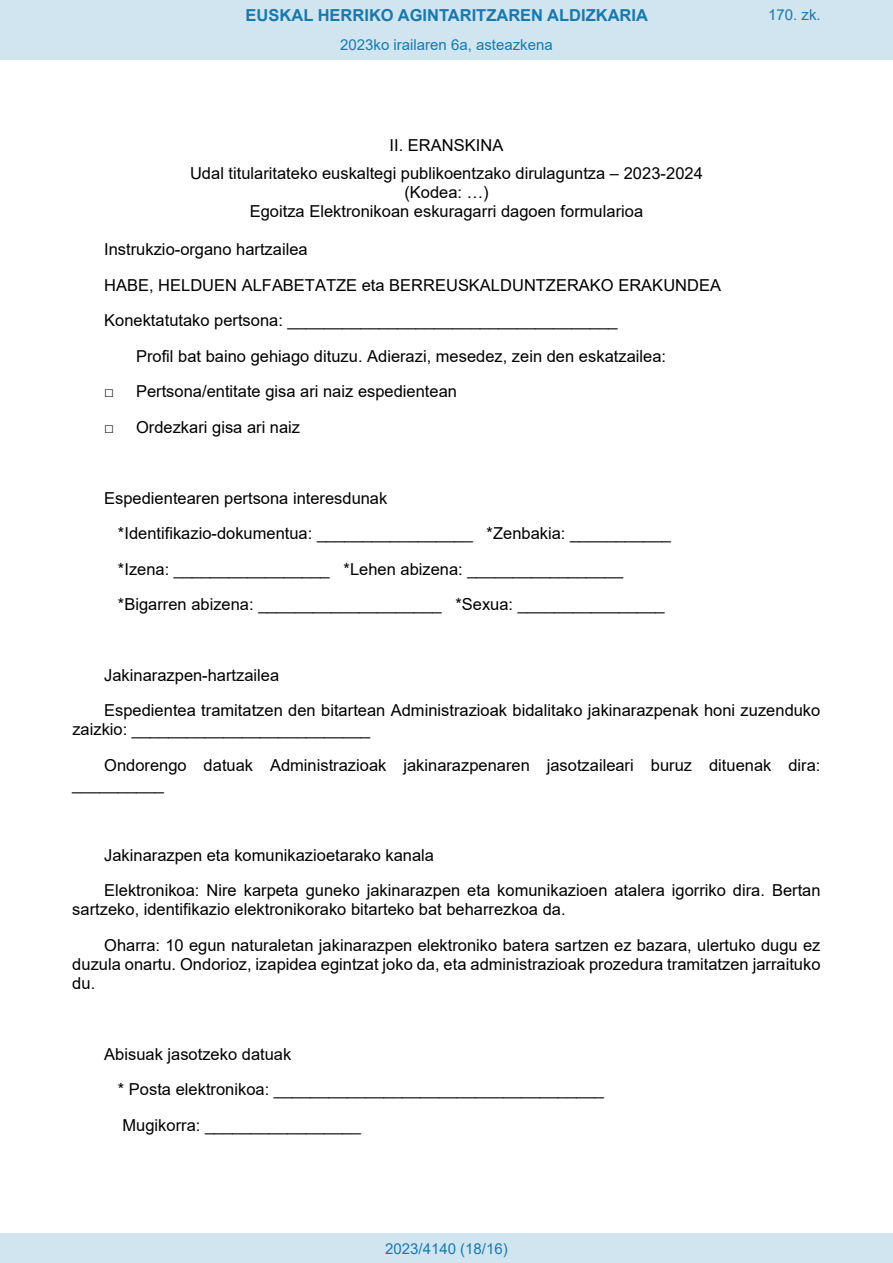
<style>
.page{position:relative;width:893px;height:1263px;background:#fff}
.page>*{position:absolute;margin:0;border:0;box-sizing:border-box;transform-origin:0 0}
.t1{font:16.5px/35.4px "Arial";color:#000}
.t2{font:700 16.5px "Arial";color:#1879ad}
.Paginacion_Centro{font:15px "Arial";color:#1879ad}
</style>
<div class="page">
<div style="left:0;top:0;width:893px;height:60px;background:#d0e5f0"></div>
<div style="left:0;top:1233px;width:893px;height:30px;background:#d0e5f0"></div>
<p class="t2" style="left:246px;top:3px;width:404px">EUSKAL HERRIKO AGINTARITZAREN ALDIZKARIA</p>
<p class="Paginacion_Centro" style="left:768px;top:5px;width:54px">170. zk.</p>
<p class="Paginacion_Centro" style="left:340px;top:35px;width:214px">2023ko irailaren 6a, asteazkena</p>
<p class="t1" style="left:190px;top:132px;width:514px;line-height:27.9px;text-align:center">II. ERANSKINA<br>Udal titularitateko euskaltegi publikoentzako dirulaguntza – 2023-2024</p>
<p class="t1" style="left:250px;top:183px;width:395px;line-height:19px;text-align:center">(Kodea: …)<br>Egoitza Elektronikoan eskuragarri dagoen formularioa</p>
<p class="t1" style="left:104px;top:232px;width:205px">Instrukzio-organo hartzailea</p>
<p class="t1" style="left:104px;top:267px;width:618px">HABE, HELDUEN ALFABETATZE eta BERREUSKALDUNTZERAKO ERAKUNDEA</p>
<p class="t1" style="left:104px;top:303px;width:515px">Konektatutako pertsona: ____________________________________</p>
<p class="t1" style="left:136px;top:338px;width:532px">Profil bat baino gehiago dituzu. Adierazi, mesedez, zein den eskatzailea:</p>
<p class="t1" style="left:104px;top:374px;width:354px">□ Pertsona/entitate gisa ari naiz espedientean</p>
<p class="t1" style="left:104px;top:409px;width:198px">□ Ordezkari gisa ari naiz</p>
<p class="t1" style="left:118px;top:480px;width:555px;text-indent:-14px">Espedientearen pertsona interesdunak<br>*Identifikazio-dokumentua: _________________ *Zenbakia: ___________ *Izena: _________________ *Lehen abizena: _________________ *Bigarren abizena: ____________________ *Sexua: ________________</p>
<p class="t1" style="left:104px;top:657px;width:718px">Jakinarazpen-hartzailea<br>Espedientea tramitatzen den bitartean Administrazioak bidalitako jakinarazpenak honi zuzenduko</p>
<p class="t1" style="left:104px;top:712px;width:718px;text-indent:-32px">zaizkio: __________________________<br>Ondorengo datuak Administrazioak jakinarazpenaren jasotzaileari buruz dituenak dira:</p>
<p class="t1" style="left:72px;top:766px;width:93px">__________</p>
<p class="t1" style="left:104px;top:837px;width:718px">Jakinarazpen eta komunikazioetarako kanala<br>Elektronikoa: Nire karpeta guneko jakinarazpen eta komunikazioen atalera igorriko dira. Bertan</p>
<p class="t1" style="left:104px;top:892px;width:718px;text-indent:-32px">sartzeko, identifikazio elektronikorako bitarteko bat beharrezkoa da.<br>Oharra: 10 egun naturaletan jakinarazpen elektroniko batera sartzen ez bazara, ulertuko dugu ez</p>
<p class="t1" style="left:72px;top:954px;width:750px;line-height:19px">duzula onartu. Ondorioz, izapidea egintzat joko da, eta administrazioak prozedura tramitatzen jarraituko du.</p>
<p class="t1" style="left:118px;top:1036px;width:488px;text-indent:-14px">Abisuak jasotzeko datuak<br>* Posta elektronikoa: ____________________________________<br>Mugikorra: _________________</p>
<p class="Paginacion_Centro" style="left:385px;top:1238px;width:124px">2023/4140 (18/16)</p>
</div>
